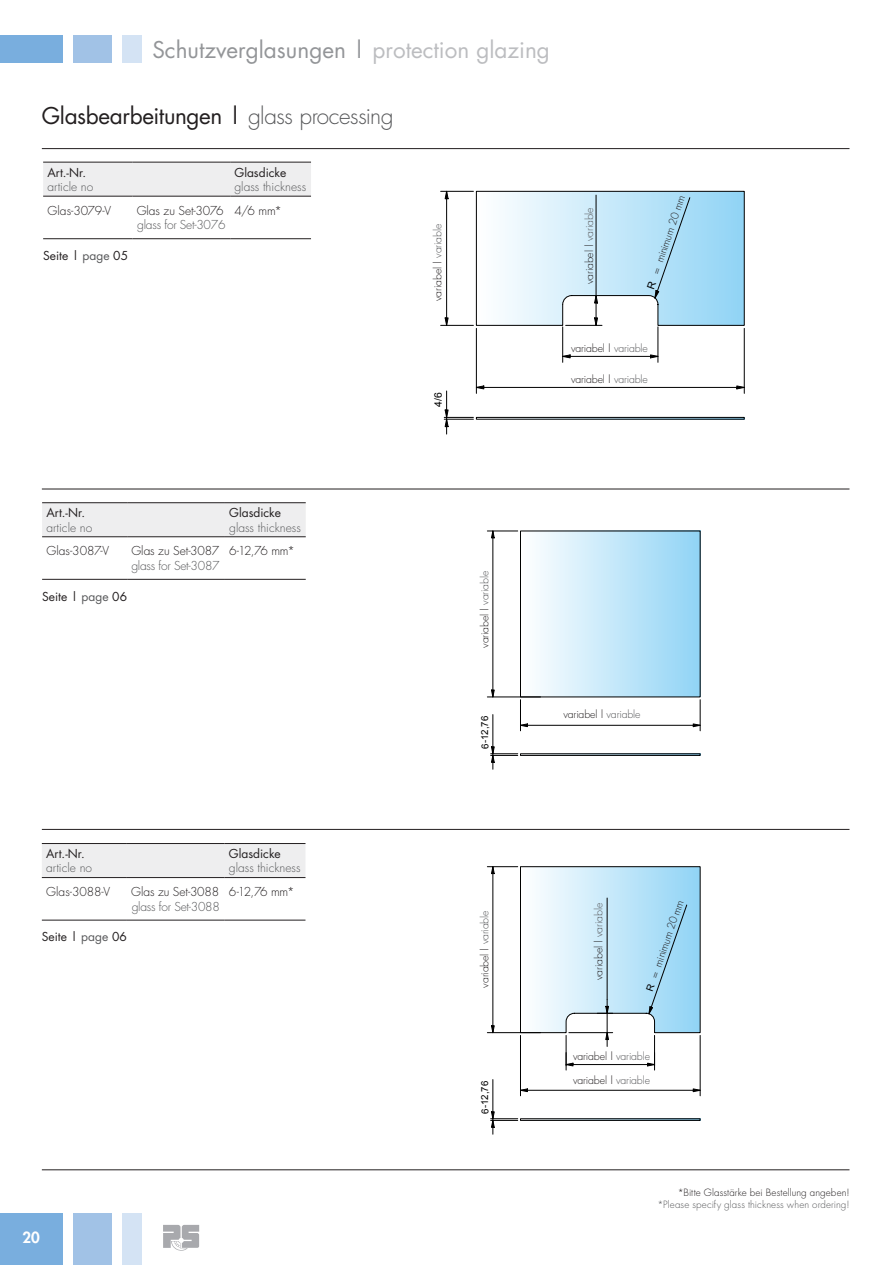
<style>
.page{position:relative;width:893px;height:1265px;background:#fff}
.page>*{position:absolute;margin:0;border:0;box-sizing:border-box;transform-origin:0 0}
.t1{font:22.5px "Futura";color:#939598}
.Fließtext{font:22.5px "Futura";letter-spacing:-.015em;color:#231f20}
.t2{font:800 15px "Futura";color:#fff}
.fließtext_2{font:300 12px "Futura";letter-spacing:-.005em;color:#231f20}
.t3{font:12px "Futura";color:#231f20}
.t4{font:300 12px "Futura";color:#57585a}
.t5{font:300 12px "Futura";letter-spacing:-.02em;color:#57585a}
.Fließtext-2{font:300 10.5px "Futura";letter-spacing:-.015em;color:#231f20}
.t6{font:10.35px "Arial";color:#000}
.Fließtext-3{font:300 9.75px "Futura";letter-spacing:.015em;color:#57585a}
.Fließtext-4{font:300 9.75px "Futura";letter-spacing:.01em;color:#231f20}
.t7{font:9.6px "Arial";letter-spacing:-.005em;color:#000}
.s1{color:#bcbdc0}
.s2{font-weight:300;color:#57585a}
.s3{color:#57585a}
</style>
<div class="page">
<hr style="left:42px;top:148px;width:807px;height:1px;background:#231f20">
<hr style="left:42px;top:488px;width:807px;height:1px;background:#231f20">
<hr style="left:42px;top:828px;width:807px;height:1px;background:#231f20">
<hr style="left:42px;top:1169px;width:807px;height:1px;background:#231f20">
<div style="left:476px;top:417px;width:269px;height:2px;border:1px solid #000"></div>
<svg style="left:445px;top:190px;width:3px;height:9px"></svg>
<svg style="left:445px;top:317px;width:3px;height:8px"></svg>
<hr style="left:446px;top:199px;width:1px;height:119px;background:#000">
<hr style="left:441px;top:191px;width:32px;height:1px;background:#000">
<hr style="left:441px;top:325px;width:32px;height:1px;background:#000">
<svg style="left:736px;top:385px;width:8px;height:4px"></svg>
<hr style="left:484px;top:387px;width:253px;height:1px;background:#000">
<hr style="left:476px;top:328px;width:1px;height:65px;background:#000">
<hr style="left:744px;top:328px;width:1px;height:65px;background:#000">
<svg style="left:563px;top:354px;width:7px;height:4px"></svg>
<svg style="left:650px;top:354px;width:8px;height:4px"></svg>
<hr style="left:570px;top:356px;width:80px;height:1px;background:#000">
<hr style="left:562px;top:327px;width:1px;height:35px;background:#000">
<hr style="left:658px;top:327px;width:1px;height:35px;background:#000">
<svg style="left:444px;top:385px;width:40px;height:49px"></svg>
<svg style="left:520px;top:530px;width:181px;height:167px;background:#c3e4f5"></svg>
<svg style="left:491px;top:531px;width:4px;height:7px"></svg>
<svg style="left:491px;top:689px;width:4px;height:9px"></svg>
<hr style="left:493px;top:537px;width:1px;height:152px;background:#000">
<hr style="left:487px;top:530px;width:31px;height:1px;background:#000">
<hr style="left:487px;top:696px;width:54px;height:1px;background:#000">
<svg style="left:521px;top:723px;width:7px;height:3px"></svg>
<svg style="left:693px;top:723px;width:7px;height:3px"></svg>
<hr style="left:527px;top:724px;width:166px;height:1px;background:#000">
<hr style="left:520px;top:699px;width:1px;height:31px;background:#000">
<hr style="left:700px;top:699px;width:1px;height:31px;background:#000">
<hr style="left:493px;top:714px;width:1px;height:32px;background:#000">
<svg style="left:491px;top:746px;width:27px;height:23px"></svg>
<svg style="left:491px;top:867px;width:4px;height:6px"></svg>
<svg style="left:491px;top:1025px;width:4px;height:7px"></svg>
<hr style="left:493px;top:873px;width:1px;height:152px;background:#000">
<hr style="left:487px;top:866px;width:31px;height:1px;background:#000">
<hr style="left:487px;top:1032px;width:54px;height:1px;background:#000">
<svg style="left:521px;top:1088px;width:7px;height:3px"></svg>
<svg style="left:693px;top:1088px;width:7px;height:3px"></svg>
<hr style="left:527px;top:1089px;width:166px;height:1px;background:#000">
<hr style="left:520px;top:1035px;width:1px;height:60px;background:#000">
<hr style="left:700px;top:1035px;width:1px;height:60px;background:#000">
<hr style="left:573px;top:1063px;width:75px;height:1px;background:#000">
<hr style="left:654px;top:1035px;width:1px;height:30px;background:#000">
<svg style="left:647px;top:1052px;width:9px;height:17px"></svg>
<hr style="left:566px;top:1035px;width:1px;height:30px;background:#000">
<svg style="left:565px;top:1052px;width:8px;height:17px"></svg>
<hr style="left:493px;top:1079px;width:1px;height:32px;background:#000">
<svg style="left:491px;top:1111px;width:27px;height:22px"></svg>
<div style="left:0;top:35px;width:63px;height:28px;background:#79aede"></div>
<div style="left:74px;top:35px;width:38px;height:28px;background:#a1c2e6"></div>
<div style="left:123px;top:35px;width:19px;height:28px;background:#d4e3f4"></div>
<div style="left:0;top:1213px;width:63px;height:51px;background:#79aede"></div>
<div style="left:74px;top:1213px;width:38px;height:51px;background:#a1c2e6"></div>
<div style="left:123px;top:1213px;width:19px;height:51px;background:#d4e3f4"></div>
<svg style="left:163px;top:1224px;width:36px;height:26px"></svg>
<div style="left:43px;top:163px;width:268px;height:33px;background:#eeeeef"></div>
<hr style="left:43px;top:196px;width:89px;height:1px;background:#231f20">
<hr style="left:132px;top:196px;width:98px;height:1px;background:#231f20">
<hr style="left:230px;top:196px;width:81px;height:1px;background:#231f20">
<hr style="left:43px;top:238px;width:89px;height:1px;background:#231f20">
<hr style="left:132px;top:238px;width:98px;height:1px;background:#231f20">
<hr style="left:230px;top:238px;width:81px;height:1px;background:#231f20">
<hr style="left:43px;top:162px;width:89px;height:1px;background:#231f20">
<hr style="left:132px;top:162px;width:98px;height:1px;background:#231f20">
<hr style="left:230px;top:162px;width:81px;height:1px;background:#231f20">
<div style="left:571px;top:1051px;width:81px;height:9px;background:#fff"></div>
<div style="left:42px;top:844px;width:263px;height:35px;background:#eeeeef"></div>
<hr style="left:42px;top:877px;width:85px;height:1px;background:#231f20">
<hr style="left:127px;top:877px;width:98px;height:1px;background:#231f20">
<hr style="left:225px;top:877px;width:80px;height:1px;background:#231f20">
<hr style="left:42px;top:919px;width:85px;height:1px;background:#231f20">
<hr style="left:127px;top:919px;width:98px;height:1px;background:#231f20">
<hr style="left:225px;top:919px;width:80px;height:1px;background:#231f20">
<hr style="left:42px;top:843px;width:85px;height:1px;background:#231f20">
<hr style="left:127px;top:843px;width:98px;height:1px;background:#231f20">
<hr style="left:225px;top:843px;width:80px;height:1px;background:#231f20">
<svg style="left:42px;top:503px;width:264px;height:76px"></svg>
<hr style="left:42px;top:536px;width:85px;height:1px;background:#231f20">
<hr style="left:127px;top:536px;width:98px;height:1px;background:#231f20">
<hr style="left:225px;top:536px;width:81px;height:1px;background:#231f20">
<hr style="left:42px;top:579px;width:85px;height:1px;background:#231f20">
<hr style="left:127px;top:579px;width:98px;height:1px;background:#231f20">
<hr style="left:225px;top:579px;width:81px;height:1px;background:#231f20">
<hr style="left:42px;top:502px;width:85px;height:1px;background:#231f20">
<hr style="left:127px;top:502px;width:98px;height:1px;background:#231f20">
<hr style="left:225px;top:502px;width:81px;height:1px;background:#231f20">
<svg style="left:476px;top:191px;width:269px;height:135px"></svg>
<svg style="left:520px;top:866px;width:181px;height:180px"></svg>
<h1 class="t1" style="left:152px;top:34px;width:399px">Schutzverglasungen | <span class="s1">protection glazing</span></h1>
<p class="Fließtext" style="left:42px;top:101px;width:353px">Glasbearbeitungen | <span class="s2">glass processing</span></p>
<p class="t3" style="left:47px;top:164px;width:40px">Art.-Nr.</p>
<p class="t4" style="left:47px;top:179px;width:48px">article no</p>
<p class="fließtext_2" style="left:47px;top:202px;width:65px">Glas-3079-V</p>
<p class="fließtext_2" style="left:137px;top:203px;width:88px">Glas zu Set-3076</p>
<p class="t5" style="left:137px;top:217px;width:90px">glass for Set-3076</p>
<p class="t3" style="left:43px;top:247px;width:86px">Seite | <span class="s3">page</span> 05</p>
<p class="t3" style="left:234px;top:164px;width:53px">Glasdicke</p>
<p class="t4" style="left:234px;top:179px;width:73px">glass thickness</p>
<p class="fließtext_2" style="left:234px;top:203px;width:49px">4/6 mm*</p>
<p class="t3" style="left:46px;top:504px;width:40px">Art.-Nr.</p>
<p class="t4" style="left:46px;top:519px;width:48px">article no</p>
<p class="fließtext_2" style="left:46px;top:543px;width:64px">Glas-3087-V</p>
<p class="fließtext_2" style="left:131px;top:543px;width:89px">Glas zu Set-3087</p>
<p class="t5" style="left:131px;top:557px;width:90px">glass for Set-3087</p>
<p class="t3" style="left:42px;top:587px;width:86px">Seite | <span class="s3">page</span> 06</p>
<p class="t3" style="left:229px;top:504px;width:53px">Glasdicke</p>
<p class="t4" style="left:229px;top:519px;width:73px">glass thickness</p>
<p class="fließtext_2" style="left:229px;top:543px;width:67px">6-12,76 mm*</p>
<p class="t3" style="left:46px;top:845px;width:40px">Art.-Nr.</p>
<p class="t4" style="left:46px;top:860px;width:48px">article no</p>
<p class="fließtext_2" style="left:46px;top:883px;width:66px">Glas-3088-V</p>
<p class="fließtext_2" style="left:131px;top:883px;width:89px">Glas zu Set-3088</p>
<p class="t5" style="left:132px;top:898px;width:90px">glass for Set-3088</p>
<p class="t3" style="left:42px;top:928px;width:86px">Seite | <span class="s3">page</span> 06</p>
<p class="t3" style="left:229px;top:845px;width:53px">Glasdicke</p>
<p class="t4" style="left:229px;top:860px;width:73px">glass thickness</p>
<p class="fließtext_2" style="left:229px;top:883px;width:67px">6-12,76 mm*</p>
<h2 class="t2" style="left:23px;top:1226px;width:19px">20</h2>
<p class="Fließtext-2" style="left:431px;top:301px;width:78px;rotate:-90deg">variabel | <span class="s3">variable</span></p>
<p class="t6" style="left:431px;top:406px;width:16px;rotate:-90deg">4/6</p>
<p class="Fließtext-2" style="left:583px;top:284px;width:78px;rotate:-90deg">variabel | <span class="s3">variable</span></p>
<p class="Fließtext-2" style="left:649px;top:271px;width:84px;rotate:-71deg">= minimum 20 mm</p>
<p class="Fließtext-2" style="left:571px;top:342px;width:78px">variabel | <span class="s3">variable</span></p>
<p class="Fließtext-2" style="left:571px;top:372px;width:78px">variabel | <span class="s3">variable</span></p>
<p class="Fließtext-2" style="left:478px;top:647px;width:78px;rotate:-90deg">variabel | <span class="s3">variable</span></p>
<p class="t7" style="left:479px;top:748px;width:34px;rotate:-90deg">6-12,76</p>
<p class="Fließtext-2" style="left:564px;top:707px;width:78px">variabel | <span class="s3">variable</span></p>
<p class="Fließtext-2" style="left:478px;top:987px;width:78px;rotate:-90deg">variabel | <span class="s3">variable</span></p>
<p class="Fließtext-2" style="left:592px;top:979px;width:78px;rotate:-90deg">variabel | <span class="s3">variable</span></p>
<p class="Fließtext-2" style="left:647px;top:975px;width:84px;rotate:-71deg">= minimum 20 mm</p>
<p class="t7" style="left:479px;top:1113px;width:34px;rotate:-90deg">6-12,76</p>
<p class="Fließtext-2" style="left:573px;top:1049px;width:78px">variabel | <span class="s3">variable</span></p>
<p class="Fließtext-2" style="left:573px;top:1073px;width:78px">variabel | <span class="s3">variable</span></p>
<p class="Fließtext-4" style="left:678px;top:1186px;width:173px">*Bitte Glasstärke bei Bestellung angeben!</p>
<p class="Fließtext-3" style="left:657px;top:1197px;width:194px">*Please specify glass thickness when ordering!</p>
</div>
